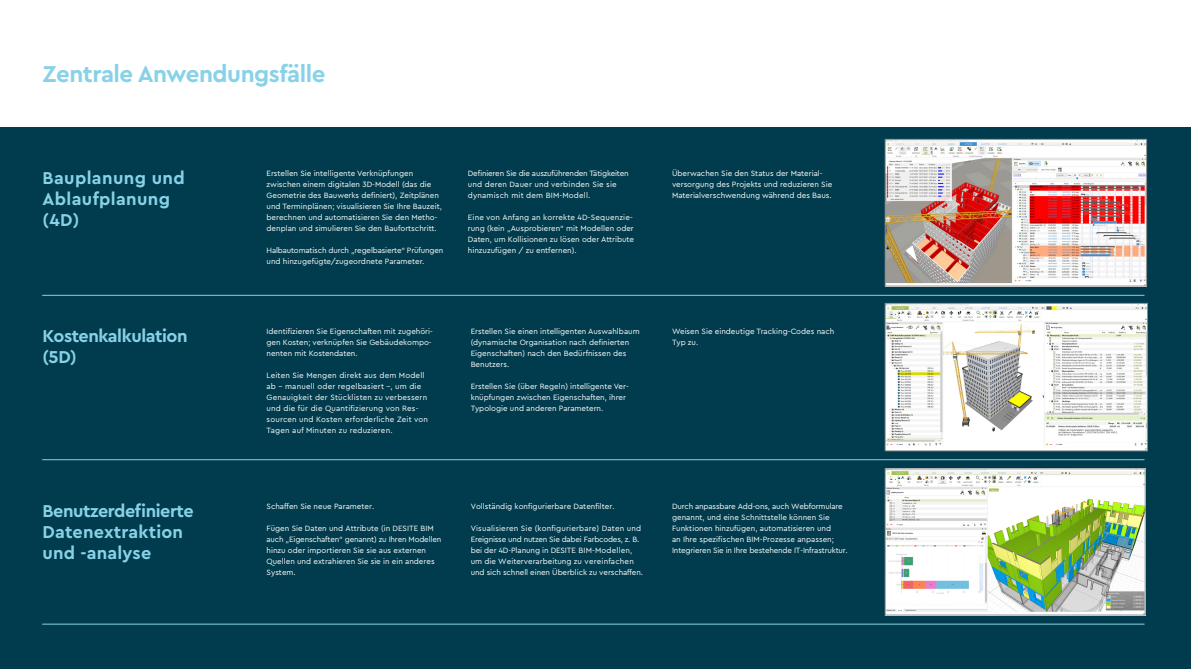
<style>
.page{position:relative;width:1191px;height:669px;background:#fff}
.page>*{position:absolute;margin:0;border:0;box-sizing:border-box;transform-origin:0 0}
.t1{font:700 24px "Cera Pro";letter-spacing:-.02em;color:#88d2e7}
.t2{font:700 18px/21px "Cera Pro";letter-spacing:.01em;color:#88d2e7}
.t3{font:700 18px/21px "Cera Pro";letter-spacing:-.025em;color:#88d2e7}
.t4{font:8px/11px "Cera Pro";color:#fff}
.t5{font:8px/11px "Cera Pro";letter-spacing:.02em;color:#fff}
.t6{font:8px/11px "Cera Pro";letter-spacing:-.02em;color:#fff}
.s1{color:#003c4d}
</style>
<div class="page">
<div style="left:0;top:128px;width:1191px;height:541px;background:#003c4d"></div>
<img style="left:886px;top:305px;width:259px;height:144px">
<div style="left:884px;top:303px;width:263px;height:148px;border:1px solid #898b8e"></div>
<img style="left:886px;top:141px;width:259px;height:144px">
<div style="left:884px;top:139px;width:263px;height:148px;border:1px solid #898b8e"></div>
<hr style="left:43px;top:624px;width:1101px;height:1px;background:#88d2e7">
<hr style="left:43px;top:459px;width:1101px;height:1px;background:#88d2e7">
<hr style="left:43px;top:295px;width:1101px;height:1px;background:#88d2e7">
<img style="left:886px;top:470px;width:257px;height:143px">
<div style="left:884px;top:468px;width:261px;height:147px;border:1px solid #898b8e"></div>
<p class="t1" style="left:43px;top:58px;width:284px">Zentrale Anwendungsfälle</p>
<p class="t2" style="left:43px;top:166px;width:144px">Bauplanung und<br>Ablaufplanung (4D)</p>
<p class="t4" style="left:266px;top:167px;width:177px">Erstellen Sie intelligente Verknüpfungen zwischen einem digitalen 3D-Modell (das die Geometrie des Bauwerks definiert), Zeitplänen und Terminplänen; visualisieren Sie Ihre Bauzeit, berechnen und automatisieren Sie den Metho&shy;denplan und simulieren Sie den Baufortschritt.</p>
<p class="t6" style="left:266px;top:244px;width:178px">Halbautomatisch durch „regelbasierte“ Prüfungen und hinzugefügte/zugeordnete Parameter.</p>
<p class="t3" style="left:43px;top:325px;width:146px">Kostenkalkulation (5D)<span class="s1">e</span></p>
<p class="t4" style="left:266px;top:325px;width:168px">Identifizieren Sie Eigenschaften mit zugehöri&shy;gen Kosten; verknüpfen Sie Gebäudekompo&shy;nenten mit Kostendaten.</p>
<p class="t5" style="left:266px;top:369px;width:163px">Leiten Sie Mengen direkt aus dem Modell ab – manuell oder regelbasiert –, um die Genauigkeit der Stücklisten zu verbessern und die für die Quantifizierung von Res&shy;sourcen und Kosten erforderliche Zeit von Tagen auf Minuten zu reduzieren.</p>
<p class="t5" style="left:468px;top:167px;width:162px">Definieren Sie die auszuführenden Tätigkeiten und deren Dauer und verbinden Sie sie dynamisch mit dem BIM-Modell.</p>
<p class="t4" style="left:468px;top:211px;width:168px">Eine von Anfang an korrekte 4D-Sequenzie&shy;rung (kein „Ausprobieren“ mit Modellen oder Daten, um Kollisionen zu lösen oder Attribute hinzuzufügen / zu entfernen).</p>
<p class="t4" style="left:471px;top:325px;width:170px">Erstellen Sie einen intelligenten Auswahlbaum (dynamische Organisation nach definierten Eigenschaften) nach den Bedürfnissen des Benutzers.</p>
<p class="t4" style="left:471px;top:380px;width:160px">Erstellen Sie (über Regeln) intelligente Ver&shy;knüpfungen zwischen Eigenschaften, ihrer<br>Typologie und anderen Parametern.</p>
<p class="t2" style="left:43px;top:500px;width:153px">Benutzerdefinierte<br>Datenextraktion und -analyse</p>
<p class="t4" style="left:266px;top:501px;width:109px">Schaffen Sie neue Parameter.</p>
<p class="t4" style="left:266px;top:523px;width:176px">Fügen Sie Daten und Attribute (in DESITE BIM auch „Eigenschaften“ genannt) zu Ihren Modellen hinzu oder importieren Sie sie aus externen Quellen und extrahieren Sie sie in ein anderes System.</p>
<p class="t4" style="left:471px;top:501px;width:145px">Vollständig konfigurierbare Datenfilter.</p>
<p class="t4" style="left:471px;top:523px;width:174px">Visualisieren Sie (konfigurierbare) Daten und Ereignisse und nutzen Sie dabei Farbcodes, z. B. bei der 4D-Planung in DESITE BIM-Modellen, um die Weiterverarbeitung zu vereinfachen und sich schnell einen Überblick zu verschaffen.</p>
<p class="t4" style="left:672px;top:167px;width:162px">Überwachen Sie den Status der Material&shy;versorgung des Projekts und reduzieren Sie<br>Materialverschwendung während des Baus.</p>
<p class="t4" style="left:672px;top:325px;width:164px">Weisen Sie eindeutige Tracking-Codes nach<br>Typ zu.</p>
<p class="t4" style="left:672px;top:501px;width:177px">Durch anpassbare Add-ons, auch Webformulare genannt, und eine Schnittstelle können Sie Funktionen hinzufügen, automatisieren und<br>an Ihre spezifischen BIM-Prozesse anpassen; Integrieren Sie in Ihre bestehende IT-Infrastruktur.</p>
</div>
